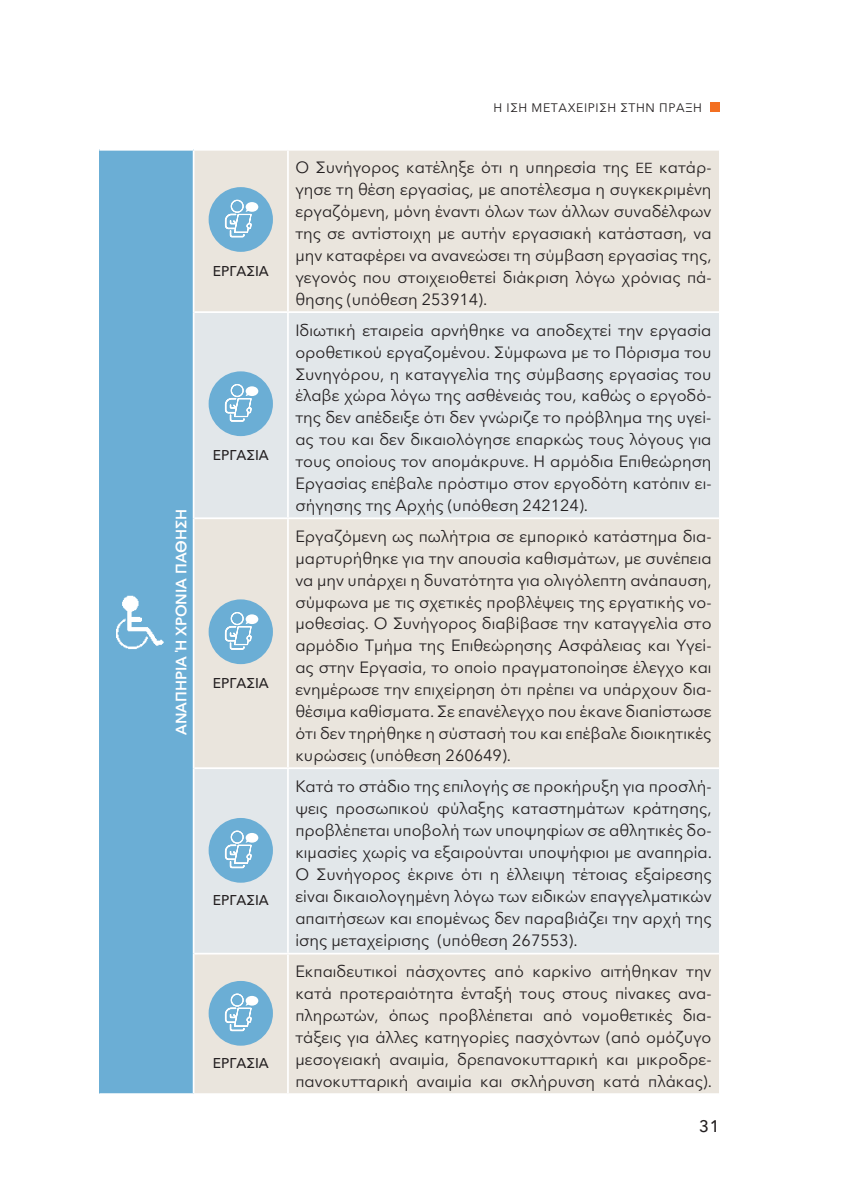
<style>
.page{position:relative;width:844px;height:1191px;background:#fff}
.page>*{position:absolute;margin:0;border:0;box-sizing:border-box;transform-origin:0 0}
.t1{font:500 16.62px "Avenir Next LT Pro";color:#231f20}
.t2{font:16.28px/22.1px "Avenir Next LT Pro";color:#231f20;text-align:justify}
.t3{font:16.1px/21.9px "Avenir Next LT Pro";color:#231f20;text-align:justify}
.t4{font:600 14.88px "Avenir Next LT Pro";color:#fff}
.t5{font:500 14.17px "Avenir Next LT Pro";color:#231f20}
.t6{font:12.25px "Avenir Next LT Pro";letter-spacing:.05em;color:#231f20}
.s1{font-size:14.35px}
</style>
<div class="page">
<div style="left:709px;top:102px;width:10px;height:10px;background:#f36f21"></div>
<div style="left:99px;top:150px;width:94px;height:944px;background:#6baed5"></div>
<div style="left:194px;top:151px;width:524px;height:942px;background:#eae5dd"></div>
<svg style="left:194px;top:313px;width:524px;height:639px;background:#e5e6e4"></svg>
<hr style="left:287px;top:151px;width:2px;height:160px;background:#fff">
<hr style="left:287px;top:313px;width:2px;height:204px;background:#fff">
<hr style="left:287px;top:519px;width:2px;height:248px;background:#fff">
<hr style="left:287px;top:769px;width:2px;height:183px;background:#fff">
<hr style="left:287px;top:954px;width:2px;height:139px;background:#fff">
<hr style="left:99px;top:149px;width:94px;height:2px;background:#fff">
<hr style="left:194px;top:311px;width:94px;height:2px;background:#fff">
<hr style="left:288px;top:311px;width:430px;height:2px;background:#fff">
<hr style="left:194px;top:517px;width:94px;height:2px;background:#fff">
<hr style="left:288px;top:517px;width:430px;height:2px;background:#fff">
<hr style="left:194px;top:767px;width:94px;height:2px;background:#fff">
<hr style="left:288px;top:767px;width:430px;height:2px;background:#fff">
<hr style="left:194px;top:952px;width:94px;height:2px;background:#fff">
<hr style="left:288px;top:952px;width:430px;height:2px;background:#fff">
<hr style="left:99px;top:1093px;width:94px;height:2px;background:#fff">
<img style="left:116px;top:595px;width:48px;height:55px">
<div style="left:208px;top:187px;width:65px;height:65px;background:#6baed5;border-radius:50%"></div>
<div style="left:231px;top:200px;width:13px;height:13px;border:1px solid #fff;border-radius:50%"></div>
<div style="left:231px;top:200px;width:12px;height:12px;border:1px solid #fff;border-radius:50%"></div>
<svg style="left:224px;top:202px;width:34px;height:36px"></svg>
<div style="left:208px;top:371px;width:65px;height:65px;background:#6baed5;border-radius:50%"></div>
<div style="left:231px;top:384px;width:13px;height:13px;border:1px solid #fff;border-radius:50%"></div>
<div style="left:231px;top:384px;width:12px;height:13px;border:1px solid #fff;border-radius:50%"></div>
<svg style="left:224px;top:386px;width:34px;height:36px"></svg>
<div style="left:208px;top:599px;width:65px;height:65px;background:#6baed5;border-radius:50%"></div>
<div style="left:231px;top:612px;width:13px;height:13px;border:1px solid #fff;border-radius:50%"></div>
<div style="left:231px;top:612px;width:12px;height:13px;border:1px solid #fff;border-radius:50%"></div>
<svg style="left:224px;top:614px;width:34px;height:36px"></svg>
<div style="left:208px;top:818px;width:65px;height:64px;background:#6baed5;border-radius:50%"></div>
<div style="left:231px;top:830px;width:13px;height:13px;border:1px solid #fff;border-radius:50%"></div>
<div style="left:231px;top:830px;width:12px;height:13px;border:1px solid #fff;border-radius:50%"></div>
<div style="left:231px;top:831px;width:12px;height:12px;border:1px solid #fff;border-radius:50%"></div>
<svg style="left:224px;top:833px;width:34px;height:35px"></svg>
<div style="left:208px;top:981px;width:65px;height:64px;background:#6baed5;border-radius:50%"></div>
<div style="left:231px;top:993px;width:13px;height:13px;border:1px solid #fff;border-radius:50%"></div>
<div style="left:231px;top:993px;width:12px;height:13px;border:1px solid #fff;border-radius:50%"></div>
<svg style="left:224px;top:996px;width:34px;height:35px"></svg>
<p class="t4" style="left:168px;top:735px;width:228px;rotate:-90deg">ΑΝΑΠΗΡΙΑ Ή ΧΡΟΝΙΑ ΠΑΘΗΣΗ</p>
<p class="t5" style="left:213px;top:259px;width:56px">Εργασία</p>
<p class="t5" style="left:213px;top:443px;width:56px">Εργασία</p>
<p class="t5" style="left:213px;top:671px;width:56px">Εργασία</p>
<p class="t5" style="left:213px;top:888px;width:56px">Εργασία</p>
<p class="t5" style="left:213px;top:1051px;width:56px">Εργασία</p>
<p class="t6" style="left:493px;top:97px;width:210px">H IΣΗ ΜΕΤΑΧΕΙΡΙΣΗ ΣΤΗΝ ΠΡΑΞΗ</p>
<p class="t3" style="left:295px;top:156px;width:417px">Ο Συνήγορος κατέληξε ότι η υπηρεσία της <span class="s1">ΕΕ</span> κατάρ&shy;γησε τη θέση εργασίας, με αποτέλεσμα η συγκεκριμένη εργαζόμενη, μόνη έναντι όλων των άλλων συναδέλφων της σε αντίστοιχη με αυτήν εργασιακή κατάσταση, να μην καταφέρει να ανανεώσει τη σύμβαση εργασίας της, γεγονός που στοιχειοθετεί διάκριση λόγω χρόνιας πά&shy;θησης (υπόθεση 253914).</p>
<p class="t3" style="left:295px;top:318px;width:417px">Ιδιωτική εταιρεία αρνήθηκε να αποδεχτεί την εργασία οροθετικού εργαζομένου. Σύμφωνα με το Πόρισμα του Συνηγόρου, η καταγγελία της σύμβασης εργασίας του έλαβε χώρα λόγω της ασθένειάς του, καθώς ο εργοδό&shy;της δεν απέδειξε ότι δεν γνώριζε το πρόβλημα της υγεί&shy;ας του και δεν δικαιολόγησε επαρκώς τους λόγους για τους οποίους τον απομάκρυνε. Η αρμόδια Επιθεώρηση Εργασίας επέβαλε πρόστιμο στον εργοδότη κατόπιν ει&shy;σήγησης της Αρχής (υπόθεση 242124).</p>
<p class="t3" style="left:295px;top:524px;width:417px">Εργαζόμενη ως πωλήτρια σε εμπορικό κατάστημα δια&shy;μαρτυρήθηκε για την απουσία καθισμάτων, με συνέπεια να μην υπάρχει η δυνατότητα για ολιγόλεπτη ανάπαυση, σύμφωνα με τις σχετικές προβλέψεις της εργατικής νο&shy;μοθεσίας. Ο Συνήγορος διαβίβασε την καταγγελία στο αρμόδιο Τμήμα της Επιθεώρησης Ασφάλειας και Υγεί&shy;ας στην Εργασία, το οποίο πραγματοποίησε έλεγχο και ενημέρωσε την επιχείρηση ότι πρέπει να υπάρχουν δια&shy;θέσιμα καθίσματα. Σε επανέλεγχο που έκανε διαπίστωσε ότι δεν τηρήθηκε η σύστασή του και επέβαλε διοικητικές κυρώσεις (υπόθεση 260649).</p>
<p class="t2" style="left:295px;top:774px;width:418px">Κατά το στάδιο της επιλογής σε προκήρυξη για προσλή&shy;ψεις προσωπικού φύλαξης καταστημάτων κράτησης, προβλέπεται υποβολή των υποψηφίων σε αθλητικές δο&shy;κιμασίες χωρίς να εξαιρούνται υποψήφιοι με αναπηρία.<br>Ο Συνήγορος έκρινε ότι η έλλειψη τέτοιας εξαίρεσης είναι δικαιολογημένη λόγω των ειδικών επαγγελματικών απαιτήσεων και επομένως δεν παραβιάζει την αρχή της ίσης μεταχείρισης (υπόθεση 267553).</p>
<p class="t3" style="left:295px;top:960px;width:418px">Εκπαιδευτικοί πάσχοντες από καρκίνο αιτήθηκαν την κατά προτεραιότητα ένταξή τους στους πίνακες ανα&shy;πληρωτών, όπως προβλέπεται από νομοθετικές δια&shy;τάξεις για άλλες κατηγορίες πασχόντων (από ομόζυγο μεσογειακή αναιμία, δρεπανοκυτταρική και μικροδρε&shy;πανοκυτταρική αναιμία και σκλήρυνση κατά πλάκας).</p>
<p class="t1" style="left:699px;top:1112px;width:22px">31</p>
</div>
